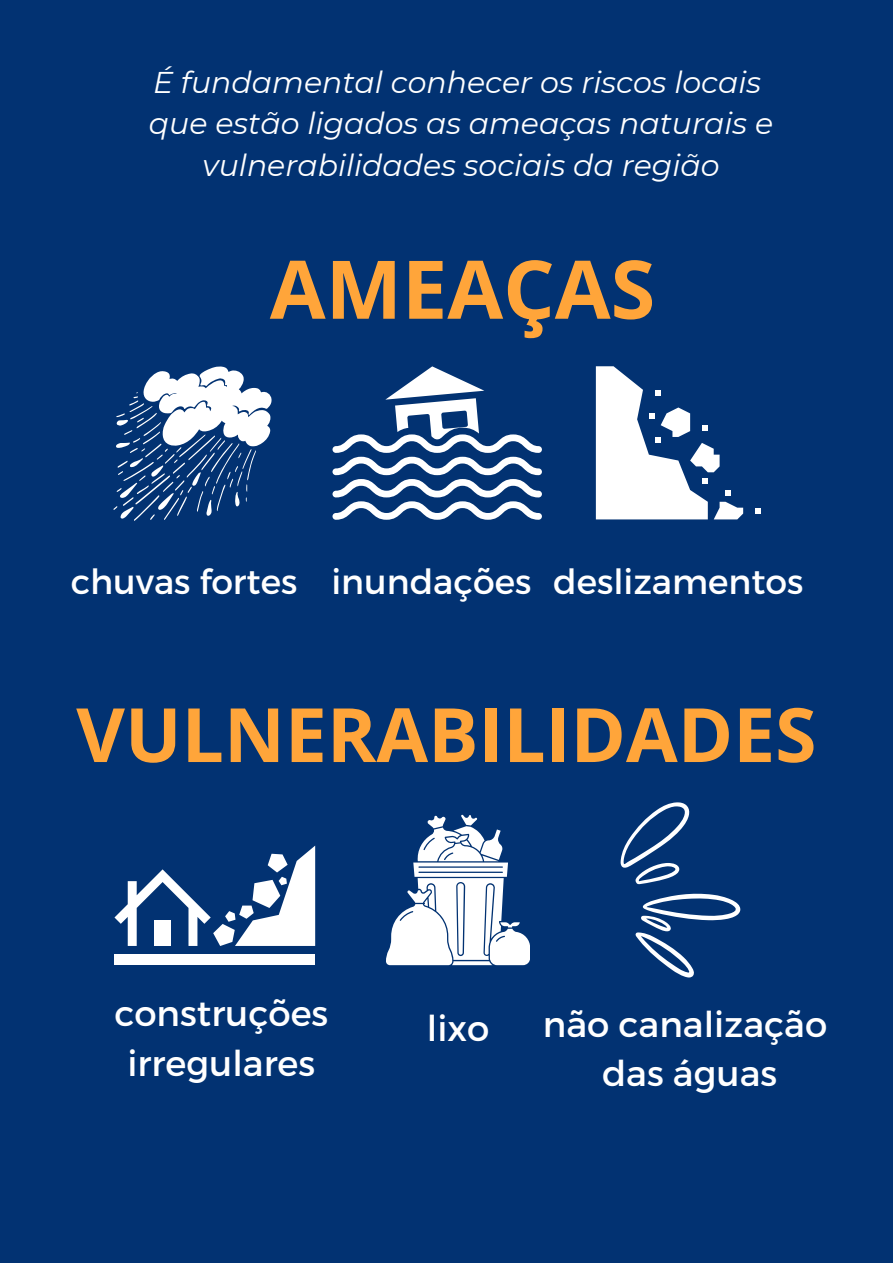
<style>
.page{position:relative;width:893px;height:1264px;background:#fff}
.page>*{position:absolute;margin:0;border:0;box-sizing:border-box;transform-origin:0 0}
.t1{font:700 80.85px "Open Sans";color:#ffa53a}
.t2{font:700 75px "Open Sans";color:#ffa53a}
.t3{font:35.55px "Montserrat";color:#fff}
.t4{font:34.65px "Montserrat";color:#fff}
.t5{font:italic 30px/41.5px "Montserrat";color:#fff;text-align:center}
</style>
<div class="page">
<div style="left:0;top:0;width:892px;height:1262px;background:#023272"></div>
<svg style="left:113px;top:366px;width:159px;height:154px"></svg>
<svg style="left:332px;top:366px;width:209px;height:154px"></svg>
<div style="left:114px;top:954px;width:201px;height:10px;background:#fff"></div>
<svg style="left:114px;top:846px;width:201px;height:100px"></svg>
<svg style="left:755px;top:508px;width:5px;height:5px"></svg>
<svg style="left:596px;top:366px;width:147px;height:153px"></svg>
<svg style="left:386px;top:814px;width:144px;height:151px"></svg>
<svg style="left:620px;top:802px;width:70px;height:82px"></svg>
<svg style="left:635px;top:893px;width:106px;height:84px"></svg>
<p class="t5" style="left:153px;top:61px;width:609px">É fundamental conhecer os riscos locais</p>
<p class="t5" style="left:149px;top:103px;width:625px">que estão ligados as ameaças naturais e vulnerabilidades sociais da região</p>
<p class="t1" style="left:270px;top:232px;width:387px">AMEAÇAS</p>
<p class="t4" style="left:71px;top:559px;width:228px">chuvas fortes</p>
<p class="t4" style="left:331px;top:559px;width:201px">inundações</p>
<p class="t4" style="left:553px;top:559px;width:252px">deslizamentos</p>
<p class="t2" style="left:76px;top:682px;width:741px">VULNERABILIDADES</p>
<p class="t3" style="left:114px;top:990px;width:215px">construções</p>
<p class="t3" style="left:127px;top:1039px;width:189px">irregulares</p>
<p class="t3" style="left:427px;top:1005px;width:64px">lixo</p>
<p class="t3" style="left:542px;top:1001px;width:286px">não canalização</p>
<p class="t3" style="left:602px;top:1050px;width:177px">das águas</p>
</div>
